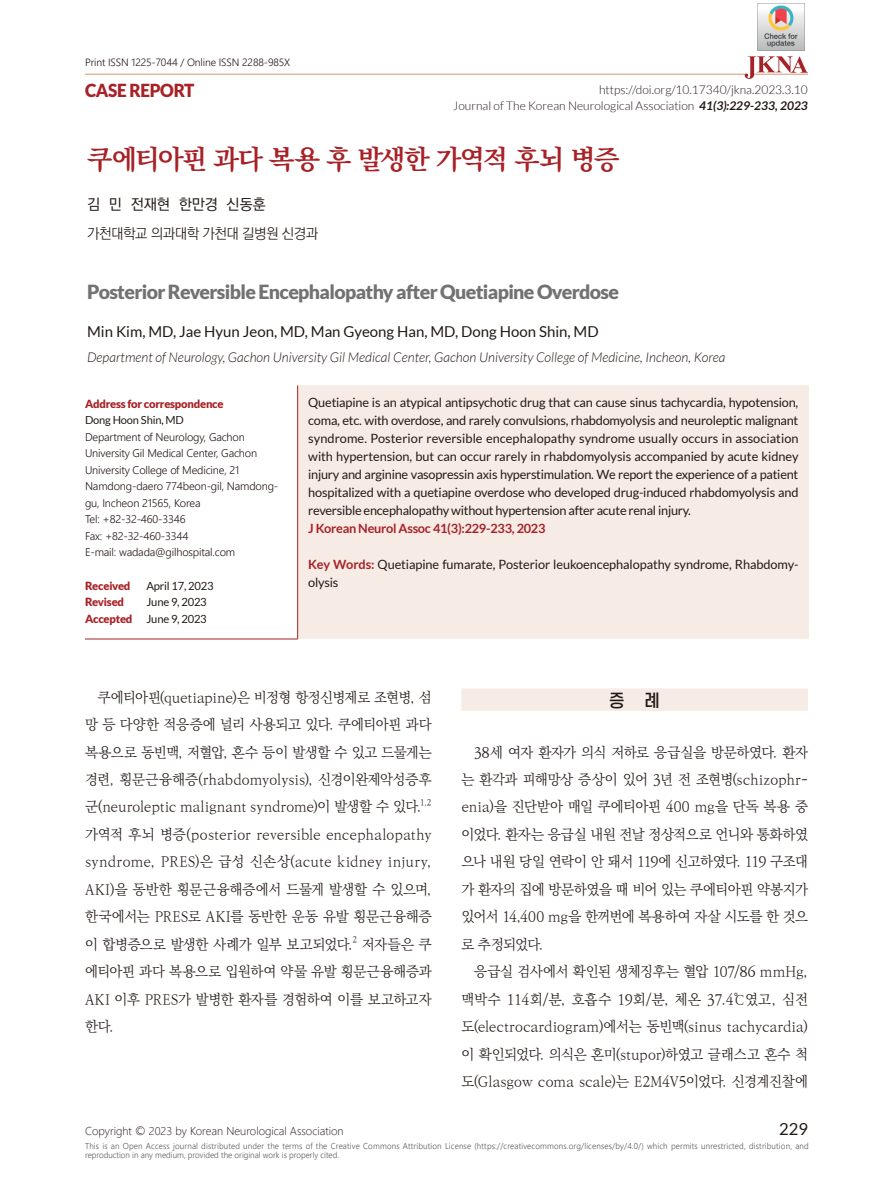
<style>
.page{position:relative;width:893px;height:1191px;background:#fff}
.page>*{position:absolute;margin:0;border:0;box-sizing:border-box;transform-origin:0 0}
.국문타이틀-K{font:700 27px "Ko Pub World Batang";letter-spacing:-.055em;color:#a72227}
.영문타이틀-E{font:900 19.5px "Lato";letter-spacing:-.035em;color:#727272}
.t1{font:900 18px "Lato";letter-spacing:-.02em;color:#a72227;scale:.95 1}
.제목타이틀{font:500 17.1px "S Core Dream 5";color:#231916}
.t2{font:16.65px "Lato";color:#231916}
.영문이름-E{font:15px "Lato";color:#231916}
.국문이름-K{font:500 15px "Ko Pub World Dotum";color:#231916}
.본문-text{font:300 14.25px/27.5px "Ko Pub World Batang";letter-spacing:-.02em;color:#231916;text-align:justify}
.국문소속-K{font:300 14.25px "Ko Pub World Dotum";letter-spacing:-.03em;color:#231916}
.영문소속-E{font:italic 300 13.5px "Lato";color:#231916}
.영문_초록_-text{font:12.75px/18px "Lato";letter-spacing:-.02em;color:#231916;text-align:justify}
.abs-text{font:12.75px/18px "Lato";letter-spacing:-.005em;color:#231916}
.abs-text-2{font:700 12.75px "Lato";letter-spacing:-.02em;color:#a72227}
.t3{font:300 12px "Lato";color:#231916}
.t4{font:300 11.4px "Segoe UI";color:#231916}
.t5{font:900 11.25px "Lato";letter-spacing:-.02em;color:#a72227}
.t6{font:11.25px "Lato";letter-spacing:-.02em;color:#231916}
.교신저자{font:300 11.1px/16.5px "Segoe UI";letter-spacing:-.015em;color:#231916}
.t7{font:11.1px "Lato";letter-spacing:-.015em;color:#231916}
.t8{font:300 10.5px "Segoe UI";letter-spacing:-.01em;color:#231916}
.t9{font:300 8.55px/9.8px "Segoe UI";letter-spacing:.02em;color:#595857;scale:.95 1}
.본문-text-2{font:300 8.25px "Ko Pub World Batang";color:#231916}
.s1{font-weight:700;font-style:italic}
.s2{font-weight:700;color:#a72227}
.s3{font-size:12px}
</style>
<div class="page">
<hr style="left:85px;top:74px;width:723px;height:1px;background:#daa890">
<svg style="left:745px;top:56px;width:63px;height:23px"></svg>
<div style="left:298px;top:385px;width:511px;height:254px;background:#f6ebe5"></div>
<hr style="left:297px;top:385px;width:1px;height:254px;background:#a72227">
<hr style="left:85px;top:639px;width:213px;height:1px;background:#a72227">
<div style="left:461px;top:688px;width:347px;height:23px;background:#f6ebe5"></div>
<img style="left:758px;top:5px;width:46px;height:46px">
<p class="t8" style="left:85px;top:52px;width:207px">Print ISSN 1225-7044 / Online ISSN 2288-985X</p>
<p class="t1" style="left:85px;top:80px;width:117px">CASE REPORT</p>
<p class="t3" style="left:599px;top:83px;width:210px">https://doi.org/10.17340/jkna.2023.3.10</p>
<p class="t3" style="left:453px;top:99px;width:357px">Journal of The Korean Neurological Association <span class="s1">41(3):229-233, 2023</span></p>
<p class="국문타이틀-K" style="left:87px;top:140px;width:534px">쿠에티아핀 과다 복용 후 발생한 가역적 후뇌 병증</p>
<p class="국문이름-K" style="left:87px;top:194px;width:180px">김 민 전재현 한만경 신동훈</p>
<p class="국문소속-K" style="left:87px;top:224px;width:233px">가천대학교 의과대학 가천대 길병원 신경과</p>
<p class="영문타이틀-E" style="left:87px;top:281px;width:533px">Posterior Reversible Encephalopathy after Quetiapine Overdose</p>
<p class="영문이름-E" style="left:87px;top:323px;width:513px">Min Kim, MD, Jae Hyun Jeon, MD, Man Gyeong Han, MD, Dong Hoon Shin, MD</p>
<p class="영문소속-E" style="left:87px;top:350px;width:640px">Department of Neurology, Gachon University Gil Medical Center, Gachon University College of Medicine, Incheon, Korea</p>
<p class="t5" style="left:85px;top:397px;width:140px">Address for correspondence</p>
<p class="t7" style="left:85px;top:414px;width:100px">Dong Hoon Shin, MD</p>
<p class="교신저자" style="left:85px;top:427px;width:195px">Department of Neurology, Gachon University Gil Medical Center, Gachon University College of Medicine, 21<br>Namdong-daero 774beon-gil, Namdong&shy;gu, Incheon 21565, Korea</p>
<p class="교신저자" style="left:85px;top:510px;width:102px">Tel: +82-32-460-3346</p>
<p class="교신저자" style="left:85px;top:526px;width:105px">Fax: +82-32-460-3344</p>
<p class="교신저자" style="left:85px;top:543px;width:152px">E-mail: wadada@gilhospital.com</p>
<p class="t5" style="left:85px;top:579px;width:47px">Received</p>
<p class="t6" style="left:147px;top:579px;width:69px">April 17, 2023</p>
<p class="t5" style="left:85px;top:595px;width:41px">Revised</p>
<p class="t6" style="left:147px;top:595px;width:62px">June 9, 2023</p>
<p class="t5" style="left:85px;top:612px;width:49px">Accepted</p>
<p class="t6" style="left:147px;top:612px;width:62px">June 9, 2023</p>
<p class="영문_초록_-text" style="left:308px;top:393px;width:492px">Quetiapine is an atypical antipsychotic drug that can cause sinus tachycardia, hypotension, coma, etc. with overdose, and rarely convulsions, rhabdomyolysis and neuroleptic malignant syndrome. Posterior reversible encephalopathy syndrome usually occurs in association with hypertension, but can occur rarely in rhabdomyolysis accompanied by acute kidney injury and arginine vasopressin axis hyperstimulation. We report the experience of a patient hospitalized with a quetiapine overdose who developed drug-induced rhabdomyolysis and reversible encephalopathy without hypertension after acute renal injury.</p>
<p class="abs-text-2" style="left:308px;top:521px;width:239px">J Korean Neurol Assoc 41(3):229-233, 2023</p>
<p class="abs-text" style="left:308px;top:555px;width:492px"><span class="s2">Key Words:</span> Quetiapine fumarate, Posterior leukoencephalopathy syndrome, Rhabdomy&shy;olysis</p>
<p class="본문-text" style="left:85px;top:683px;width:348px;text-indent:13px">쿠에티아핀(quetiapine)은 비정형 항정신병제로 조현병, 섬 망 등 다양한 적응증에 널리 사용되고 있다. 쿠에티아핀 과다 복용으로 동빈맥, 저혈압, 혼수 등이 발생할 수 있고 드물게는 경련, 횡문근융해증(rhabdomyolysis), 신경이완제악성증후 군(neuroleptic malignant syndrome)이 발생할 수 있다.</p>
<p class="본문-text-2" style="left:420px;top:796px;width:13px">1,2</p>
<p class="본문-text" style="left:85px;top:821px;width:348px">가역적 후뇌 병증(posterior reversible encephalopathy syndrome, PRES)은 급성 신손상(acute kidney injury, AKI)을 동반한 횡문근융해증에서 드물게 발생할 수 있으며, 한국에서는 PRES로 AKI를 동반한 운동 유발 횡문근융해증 이 합병증으로 발생한 사례가 일부 보고되었다.</p>
<p class="본문-text-2" style="left:352px;top:933px;width:6px">2</p>
<p class="본문-text" style="left:85px;top:930px;width:348px;text-indent:277px">저자들은 쿠 에티아핀 과다 복용으로 입원하여 약물 유발 횡문근융해증과 AKI 이후 PRES가 발병한 환자를 경험하여 이를 보고하고자 한다.</p>
<p class="제목타이틀" style="left:609px;top:687px;width:53px">증 례</p>
<p class="본문-text" style="left:461px;top:738px;width:348px;text-indent:13px">38세 여자 환자가 의식 저하로 응급실을 방문하였다. 환자 는 환각과 피해망상 증상이 있어 3년 전 조현병(schizophr&shy;enia)을 진단받아 매일 쿠에티아핀 400 mg을 단독 복용 중 이었다. 환자는 응급실 내원 전날 정상적으로 언니와 통화하였 으나 내원 당일 연락이 안 돼서 119에 신고하였다. 119 구조대 가 환자의 집에 방문하였을 때 비어 있는 쿠에티아핀 약봉지가 있어서 14,400 mg을 한꺼번에 복용하여 자살 시도를 한 것으 로 추정되었다.</p>
<p class="본문-text" style="left:461px;top:958px;width:348px;text-indent:13px">응급실 검사에서 확인된 생체징후는 혈압 107/86 mmHg, 맥박수 114회/분, 호흡수 19회/분, 체온 37.4℃였고, 심전 도(electrocardiogram)에서는 동빈맥(sinus tachycardia) 이 확인되었다. 의식은 혼미(stupor)하였고 글래스고 혼수 척 도(Glasgow coma scale)는 E2M4V5이었다. 신경계진찰에</p>
<p class="t4" style="left:85px;top:1120px;width:260px">Copyright <span class="s3">©</span> 2023 by Korean Neurological Association</p>
<p class="t2" style="left:779px;top:1120px;width:30px">229</p>
<p class="t9" style="left:85px;top:1139px;width:763px">This is an Open Access journal distributed under the terms of the Creative Commons Attribution License (https://creativecommons.org/licenses/by/4.0/) which permits unrestricted, distribution, and reproduction in any medium, provided the original work is properly cited.</p>
</div>
